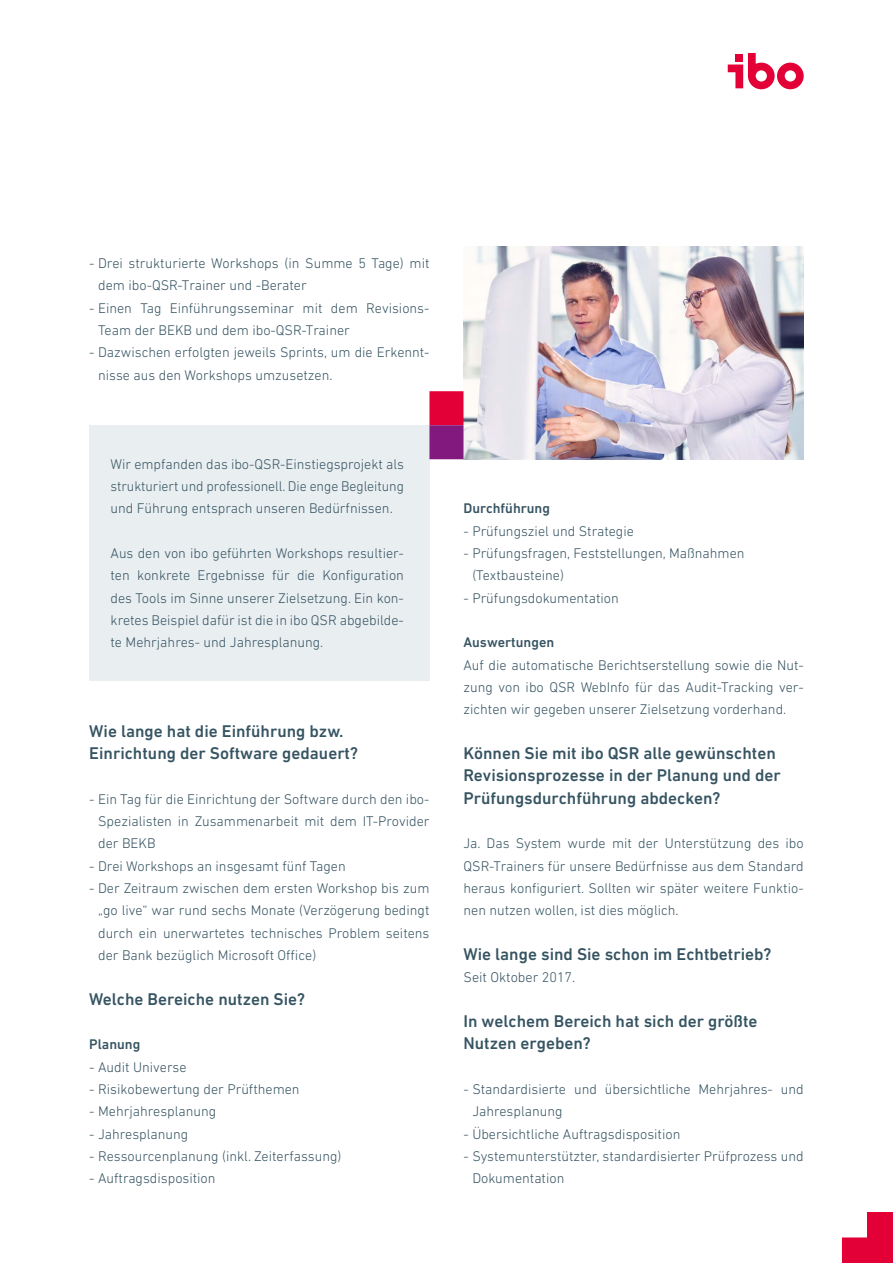
<style>
.page{position:relative;width:893px;height:1263px;background:#fff}
.page>*{position:absolute;margin:0;border:0;box-sizing:border-box;transform-origin:0 0}
.t1{font:500 17.25px/22.4px "DIN Next LT Pro";color:#365462}
.t2{font:300 14.25px/22.4px "DIN Next LT Pro";color:#365462}
.t3{font:500 14.25px "DIN Next LT Pro";color:#365462}
</style>
<div class="page">
<svg style="left:728px;top:53px;width:76px;height:36px"></svg>
<img style="left:463px;top:247px;width:341px;height:212px">
<div style="left:89px;top:425px;width:340px;height:255px;background:#e9eef1"></div>
<div style="left:429px;top:391px;width:34px;height:34px;background:#e20036"></div>
<div style="left:429px;top:425px;width:34px;height:34px;background:#81197f"></div>
<div style="left:842px;top:1237px;width:51px;height:26px;background:#e20036"></div>
<div style="left:867px;top:1212px;width:26px;height:25px;background:#e20036"></div>
<p class="t2" style="left:98px;top:252px;width:333px;text-indent:-9px">- Drei strukturierte Workshops (in Summe 5 Tage) mit dem ibo-QSR-Trainer und -Berater</p>
<p class="t2" style="left:98px;top:296px;width:333px;text-indent:-9px">- Einen Tag Einführungsseminar mit dem Revisions-<br>Team der BEKB und dem ibo-QSR-Trainer</p>
<p class="t2" style="left:98px;top:341px;width:333px;text-indent:-9px">- Dazwischen erfolgten jeweils Sprints, um die Erkennt&shy;nisse aus den Workshops umzusetzen.</p>
<p class="t2" style="left:111px;top:453px;width:295px;text-align:justify">Wir empfanden das ibo-QSR-Einstiegsprojekt als strukturiert und professionell. Die enge Begleitung und Führung entsprach unseren Bedürfnissen.</p>
<p class="t2" style="left:111px;top:542px;width:295px;text-align:justify">Aus den von ibo geführten Workshops resultier&shy;ten konkrete Ergebnisse für die Konfiguration des Tools im Sinne unserer Zielsetzung. Ein kon&shy;kretes Beispiel dafür ist die in ibo QSR abgebilde&shy;te Mehrjahres- und Jahresplanung.</p>
<p class="t1" style="left:89px;top:720px;width:270px">Wie lange hat die Einführung bzw.<br>Einrichtung der Software gedauert?</p>
<p class="t2" style="left:98px;top:787px;width:333px;text-align:justify;text-indent:-9px">- Ein Tag für die Einrichtung der Software durch den ibo-Spezialisten in Zusammenarbeit mit dem IT-Provider der BEKB</p>
<p class="t2" style="left:89px;top:854px;width:258px">- Drei Workshops an insgesamt fünf Tagen</p>
<p class="t2" style="left:98px;top:877px;width:333px;text-align:justify;text-indent:-9px">- Der Zeitraum zwischen dem ersten Workshop bis zum „go live“ war rund sechs Monate (Verzögerung bedingt durch ein unerwartetes technisches Problem seitens der Bank bezüglich Microsoft Office)</p>
<p class="t1" style="left:89px;top:987px;width:217px">Welche Bereiche nutzen Sie?</p>
<p class="t3" style="left:89px;top:1036px;width:53px">Planung</p>
<p class="t2" style="left:89px;top:1055px;width:99px">- Audit Universe</p>
<p class="t2" style="left:89px;top:1078px;width:212px">- Risikobewertung der Prüfthemen</p>
<p class="t2" style="left:89px;top:1100px;width:128px">- Mehrjahresplanung</p>
<p class="t2" style="left:89px;top:1122px;width:101px">- Jahresplanung</p>
<p class="t2" style="left:89px;top:1145px;width:254px">- Ressourcenplanung (inkl. Zeiterfassung)</p>
<p class="t2" style="left:89px;top:1167px;width:128px">- Auftragsdisposition</p>
<p class="t3" style="left:463px;top:500px;width:88px">Durchführung</p>
<p class="t2" style="left:463px;top:520px;width:172px">- Prüfungsziel und Strategie</p>
<p class="t2" style="left:472px;top:542px;width:274px;text-indent:-9px">- Prüfungsfragen, Feststellungen, Maßnahmen (Textbausteine)</p>
<p class="t2" style="left:463px;top:587px;width:157px">- Prüfungsdokumentation</p>
<p class="t3" style="left:463px;top:634px;width:92px">Auswertungen</p>
<p class="t2" style="left:463px;top:654px;width:342px;text-align:justify">Auf die automatische Berichtserstellung sowie die Nut&shy;zung von ibo QSR WebInfo für das Audit-Tracking ver&shy;zichten wir gegeben unserer Zielsetzung vorderhand.</p>
<p class="t1" style="left:463px;top:742px;width:319px">Können Sie mit ibo QSR alle gewünschten<br>Revisionsprozesse in der Planung und der<br>Prüfungsdurchführung abdecken?</p>
<p class="t2" style="left:463px;top:832px;width:342px;text-align:justify">Ja. Das System wurde mit der Unterstützung des ibo QSR-Trainers für unsere Bedürfnisse aus dem Standard heraus konfiguriert. Sollten wir später weitere Funktio&shy;nen nutzen wollen, ist dies möglich.</p>
<p class="t1" style="left:463px;top:943px;width:310px">Wie lange sind Sie schon im Echtbetrieb?</p>
<p class="t2" style="left:463px;top:966px;width:113px">Seit Oktober 2017.</p>
<p class="t1" style="left:463px;top:1010px;width:296px">In welchem Bereich hat sich der größte<br>Nutzen ergeben?</p>
<p class="t2" style="left:472px;top:1078px;width:333px;text-indent:-9px">- Standardisierte und übersichtliche Mehrjahres- und<br>Jahresplanung</p>
<p class="t2" style="left:463px;top:1122px;width:218px">- Übersichtliche Auftragsdisposition</p>
<p class="t2" style="left:472px;top:1145px;width:333px;text-indent:-9px">- Systemunterstützter, standardisierter Prüfprozess und<br>Dokumentation</p>
</div>
